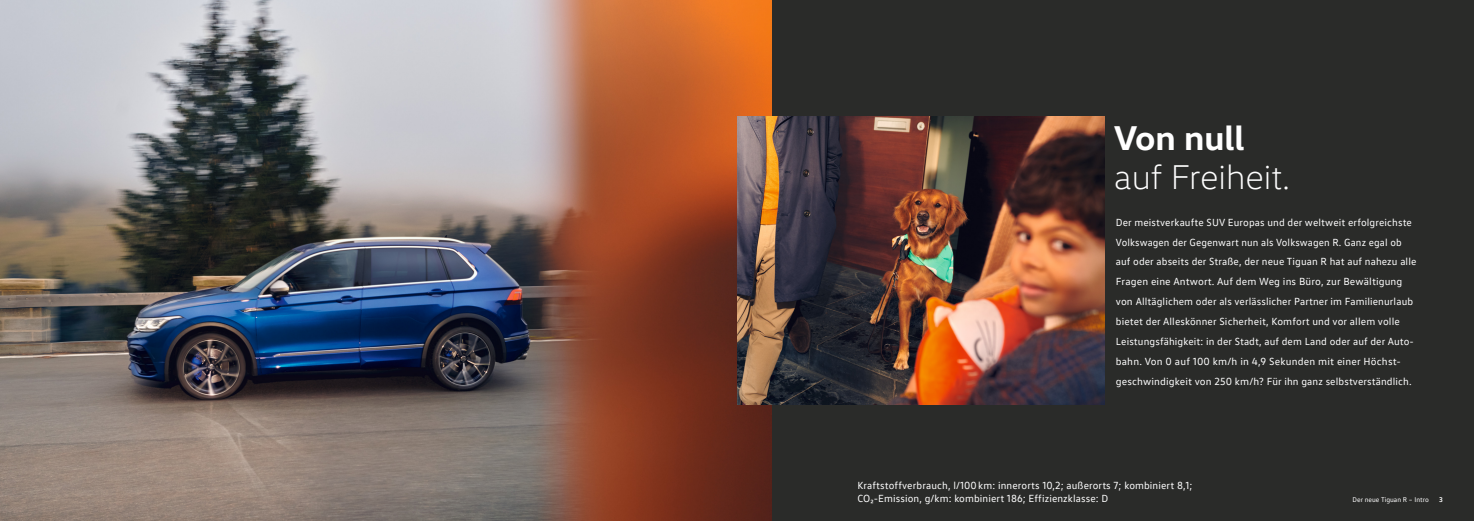
<style>
.page{position:relative;width:1474px;height:521px;background:#fff}
.page>*{position:absolute;margin:0;border:0;box-sizing:border-box;transform-origin:0 0}
.t1{font:300 35px "VW Head";color:#fff}
.t2{font:700 35px "VW Head";color:#fff}
.t3{font:10.5px/19.9px "VW Text";letter-spacing:.01em;color:#fff}
.t4{font:7px "VW Text";color:#fff}
.t5{font:700 7px "VW Text";color:#fff}
</style>
<div class="page">
<div style="left:0;top:0;width:1473px;height:521px;background:#2a2b29"></div>
<img style="left:0;top:0;width:771px;height:521px">
<img style="left:737px;top:116px;width:367px;height:288px">
<h1 class="t2" style="left:1114px;top:126px;width:132px">Von null</h1>
<h1 class="t1" style="left:1114px;top:164px;width:177px">auf Freiheit.</h1>
<p class="t3" style="left:1115px;top:213px;width:302px">Der meistverkaufte SUV Europas und der weltweit erfolgreichste Volkswagen der Gegenwart nun als Volkswagen R. Ganz egal ob auf oder abseits der Straße, der neue Tiguan R hat auf nahezu alle Fragen eine Antwort. Auf dem Weg ins Büro, zur Bewältigung von Alltäglichem oder als verlässlicher Partner im Familienurlaub bietet der Alleskönner Sicherheit, Komfort und vor allem volle Leistungsfähigkeit: in der Stadt, auf dem Land oder auf der Auto&shy;bahn. Von 0 auf 100 km/h in 4,9 Sekunden mit einer Höchst&shy;geschwindigkeit von 250 km/h? Für ihn ganz selbstverständlich.</p>
<p class="t3" style="left:857px;top:481px;width:336px;line-height:12.2px">Kraftstoffverbrauch, l/100 km: innerorts 10,2; außerorts 7; kombiniert 8,1;<br>CO₂-Emission, g/km: kombiniert 186; Effizienzklasse: D</p>
<p class="t4" style="left:1352px;top:497px;width:78px">Der neue Tiguan R – Intro</p>
<p class="t5" style="left:1439px;top:497px;width:5px">3</p>
</div>
